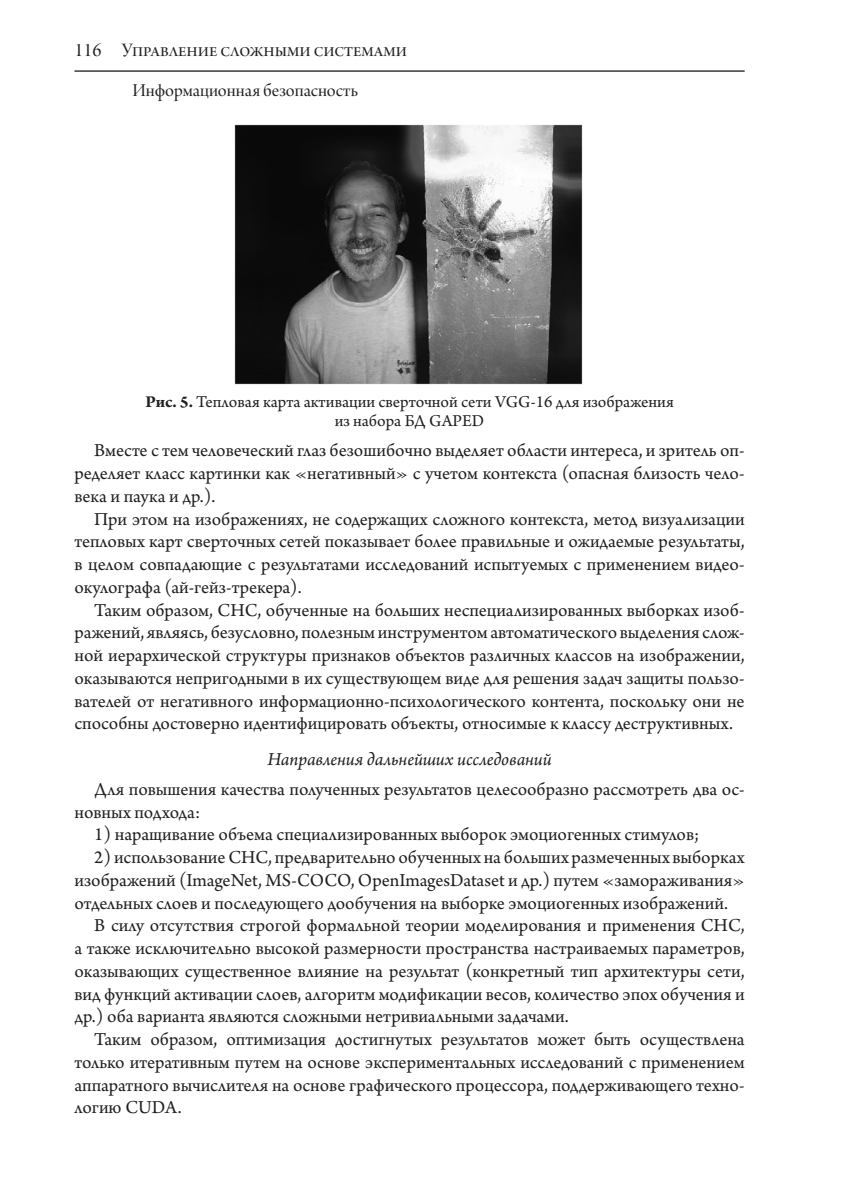
<style>
.page{position:relative;width:844px;height:1191px;background:#fff}
.page>*{position:absolute;margin:0;border:0;box-sizing:border-box;transform-origin:0 0}
.t1{font:20.12px "Arno Pro Display";letter-spacing:.04em;color:#231f20}
.Текст{font:19.25px/22.8px "Arno Pro";color:#231f20;text-align:justify}
.Подзаголовки_в_текст{font:italic 19.25px "Arno Pro";letter-spacing:-.005em;color:#231f20}
.t2{font:19.25px "Arno Pro Display";color:#231f20}
.Рисунок{font:17.5px/19.2px "Arno Pro";color:#231f20;text-align:center}
.s1{font-size:24.5px;color:#fff}
.s2{font-weight:700}
</style>
<div class="page">
<hr style="left:74px;top:70px;width:670px;height:2px;background:#231f20">
<img style="left:235px;top:124px;width:347px;height:261px">
<p class="t1" style="left:74px;top:39px;width:334px">116 Управление сложными системами</p>
<p class="t2" style="left:75px;top:80px;width:284px"><span class="s1">116</span> Информационная безопасность</p>
<p class="Рисунок" style="left:145px;top:393px;width:529px"><span class="s2">Рис. 5.</span> Тепловая карта активации сверточной сети VGG-16 для изображения из набора БД GAPED</p>
<p class="Текст" style="left:74px;top:440px;width:671px;text-indent:20px">Вместе с тем человеческий глаз безошибочно выделяет области интереса, и зритель оп&shy;ределяет класс картинки как «негативный» с учетом контекста (опасная близость чело&shy;века и паука и др.).</p>
<p class="Текст" style="left:74px;top:508px;width:671px;text-indent:20px">При этом на изображениях, не содержащих сложного контекста, метод визуализации тепловых карт сверточных сетей показывает более правильные и ожидаемые результаты, в целом совпадающие с результатами исследований испытуемых с применением видео&shy;окулографа (ай-гейз-трекера).</p>
<p class="Текст" style="left:74px;top:599px;width:671px;text-indent:20px">Таким образом, СНС, обученные на больших неспециализированных выборках изоб&shy;ражений, являясь, безусловно, полезным инструментом автоматического выделения слож&shy;ной иерархической структуры признаков объектов различных классов на изображении, оказываются непригодными в их существующем виде для решения задач защиты пользо&shy;вателей от негативного информационно-психологического контента, поскольку они не способны достоверно идентифицировать объекты, относимые к классу деструктивных.</p>
<p class="Подзаголовки_в_текст" style="left:267px;top:748px;width:285px">Направления дальнейших исследований</p>
<p class="Текст" style="left:74px;top:778px;width:671px;text-indent:20px">Для повышения качества полученных результатов целесообразно рассмотреть два ос&shy;новных подхода:</p>
<p class="Текст" style="left:94px;top:824px;width:606px">1) наращивание объема специализированных выборок эмоциогенных стимулов;</p>
<p class="Текст" style="left:74px;top:847px;width:671px;text-indent:20px">2) использование СНС, предварительно обученных на больших размеченных выборках изображений (ImageNet, MS-COCO, OpenImagesDataset и др.) путем «замораживания» отдельных слоев и последующего дообучения на выборке эмоциогенных изображений.</p>
<p class="Текст" style="left:74px;top:915px;width:671px;text-indent:20px">В силу отсутствия строгой формальной теории моделирования и применения СНС, а также исключительно высокой размерности пространства настраиваемых параметров, оказывающих существенное влияние на результат (конкретный тип архитектуры сети, вид функций активации слоев, алгоритм модификации весов, количество эпох обучения и др.) оба варианта являются сложными нетривиальными задачами.</p>
<p class="Текст" style="left:74px;top:1029px;width:671px;text-indent:20px">Таким образом, оптимизация достигнутых результатов может быть осуществлена только итеративным путем на основе экспериментальных исследований с применением аппаратного вычислителя на основе графического процессора, поддерживающего техно&shy;логию CUDA.</p>
</div>
